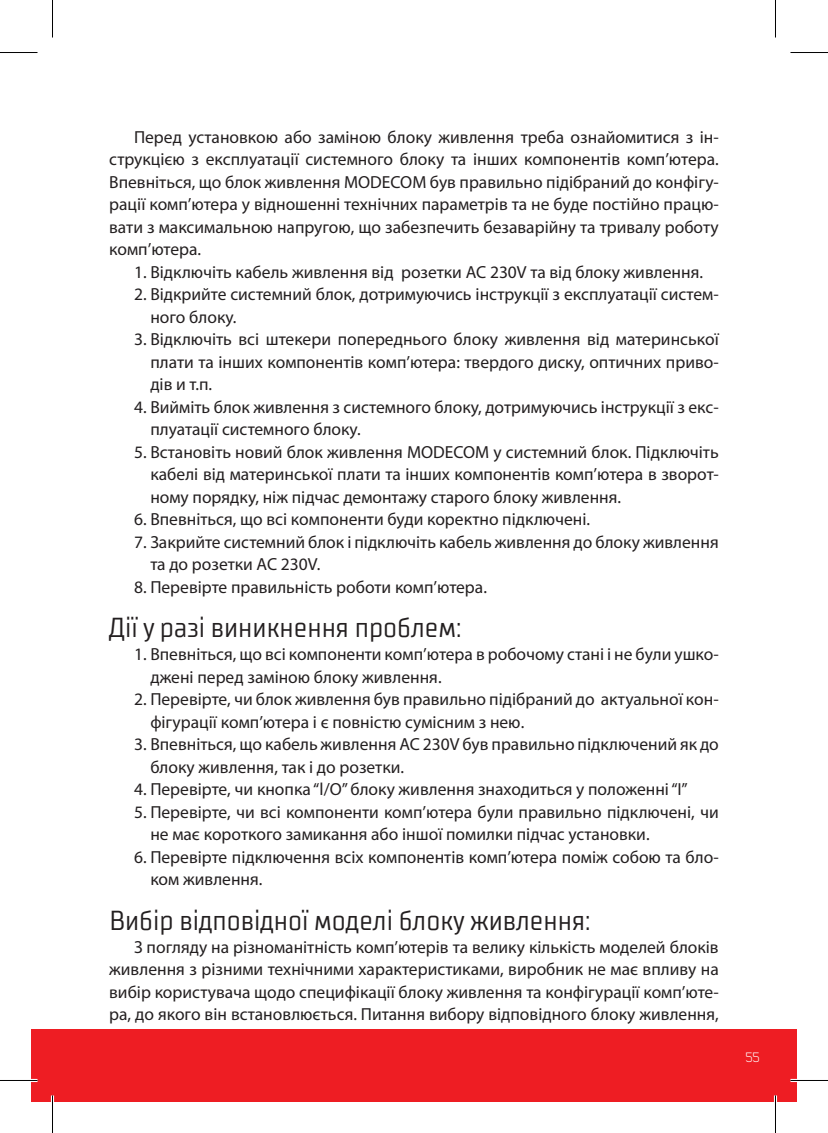
<style>
.page{position:relative;width:828px;height:1133px;background:#fff}
.page>*{position:absolute;margin:0;border:0;box-sizing:border-box;transform-origin:0 0}
.t1{font:27.5px "TT Supermolot Condensed";color:#231f20}
.t2{font:17.5px/22.5px "Myriad Pro";color:#231f20}
.t3{font:13.5px "Dekar";color:#fff}
</style>
<div class="page">
<div style="left:31px;top:1029px;width:766px;height:72px;background:#ee1d23"></div>
<hr style="left:0;top:1078px;width:38px;height:4px;background:#fff">
<hr style="left:790px;top:1078px;width:38px;height:4px;background:#fff">
<hr style="left:51px;top:1095px;width:3px;height:38px;background:#fff">
<hr style="left:774px;top:1095px;width:3px;height:38px;background:#fff">
<hr style="left:0;top:52px;width:38px;height:1px;background:#000">
<hr style="left:790px;top:52px;width:38px;height:1px;background:#000">
<hr style="left:0;top:1080px;width:38px;height:1px;background:#000">
<hr style="left:790px;top:1080px;width:38px;height:1px;background:#000">
<hr style="left:52px;top:0;width:1px;height:38px;background:#000">
<hr style="left:52px;top:1095px;width:1px;height:38px;background:#000">
<hr style="left:775px;top:0;width:1px;height:38px;background:#000">
<hr style="left:775px;top:1095px;width:1px;height:38px;background:#000">
<p class="t2" style="left:109px;top:125px;width:611px;text-align:justify;text-indent:25px">Перед установкою або заміною блоку живлення треба ознайомитися з ін&shy;струкцією з експлуатації системного блоку та інших компонентів комп’ютера.<br>Впевніться, що блок живлення MODECOM був правильно підібраний до конфігу&shy;рації комп’ютера у відношенні технічних параметрів та не буде постійно працю&shy;вати з максимальною напругою, що забезпечить безаварійну та тривалу роботу комп’ютера.</p>
<p class="t2" style="left:134px;top:260px;width:570px">1. Відключіть кабель живлення від розетки AC 230V та від блоку живлення.</p>
<p class="t2" style="left:150px;top:283px;width:570px;text-indent:-16px">2. Відкрийте системний блок, дотримуючись інструкції з експлуатації систем&shy;ного блоку.</p>
<p class="t2" style="left:150px;top:328px;width:570px;text-align:justify;text-indent:-16px">3. Відключіть всі штекери попереднього блоку живлення від материнської плати та інших компонентів комп’ютера: твердого диску, оптичних приво&shy;дів и т.п.</p>
<p class="t2" style="left:150px;top:395px;width:570px;text-indent:-16px">4. Вийміть блок живлення з системного блоку, дотримуючись інструкції з екс&shy;плуатації системного блоку.</p>
<p class="t2" style="left:150px;top:440px;width:570px;text-align:justify;text-indent:-16px">5. Встановіть новий блок живлення MODECOM у системний блок. Підключіть кабелі від материнської плати та інших компонентів комп’ютера в зворот&shy;ному порядку, ніж підчас демонтажу старого блоку живлення.</p>
<p class="t2" style="left:134px;top:508px;width:458px">6. Впевніться, що всі компоненти буди коректно підключені.</p>
<p class="t2" style="left:150px;top:530px;width:570px;text-indent:-16px">7. Закрийте системний блок і підключіть кабель живлення до блоку живлення та до розетки AC 230V.</p>
<p class="t2" style="left:134px;top:575px;width:354px">8. Перевірте правильність роботи комп’ютера.</p>
<h1 class="t1" style="left:109px;top:611px;width:354px">Дії у разі виникнення проблем:</h1>
<p class="t2" style="left:150px;top:643px;width:570px;text-indent:-16px">1. Впевніться, що всі компоненти комп’ютера в робочому стані і не були ушко&shy;джені перед заміною блоку живлення.</p>
<p class="t2" style="left:150px;top:688px;width:570px;text-indent:-16px">2. Перевірте, чи блок живлення був правильно підібраний до актуальної кон&shy;фігурації комп’ютера і є повністю сумісним з нею.</p>
<p class="t2" style="left:150px;top:733px;width:570px;text-indent:-16px">3. Впевніться, що кабель живлення AC 230V був правильно підключений як до блоку живлення, так і до розетки.</p>
<p class="t2" style="left:134px;top:778px;width:555px">4. Перевірте, чи кнопка “l/O” блоку живлення знаходиться у положенні “I”</p>
<p class="t2" style="left:150px;top:800px;width:570px;text-indent:-16px">5. Перевірте, чи всі компоненти комп’ютера були правильно підключені, чи не має короткого замикання або іншої помилки підчас установки.</p>
<p class="t2" style="left:150px;top:845px;width:570px;text-indent:-16px">6. Перевірте підключення всіх компонентів комп’ютера поміж собою та бло&shy;ком живлення.</p>
<h1 class="t1" style="left:109px;top:904px;width:483px">Вибір відповідної моделі блоку живлення:</h1>
<p class="t2" style="left:109px;top:935px;width:611px;text-align:justify;text-indent:25px">З погляду на різноманітність комп’ютерів та велику кількість моделей блоків живлення з різними технічними характеристиками, виробник не має впливу на вибір користувача щодо специфікації блоку живлення та конфігурації комп’юте&shy;ра, до якого він встановлюється. Питання вибору відповідного блоку живлення,</p>
<p class="t3" style="left:745px;top:1051px;width:16px">55</p>
</div>
